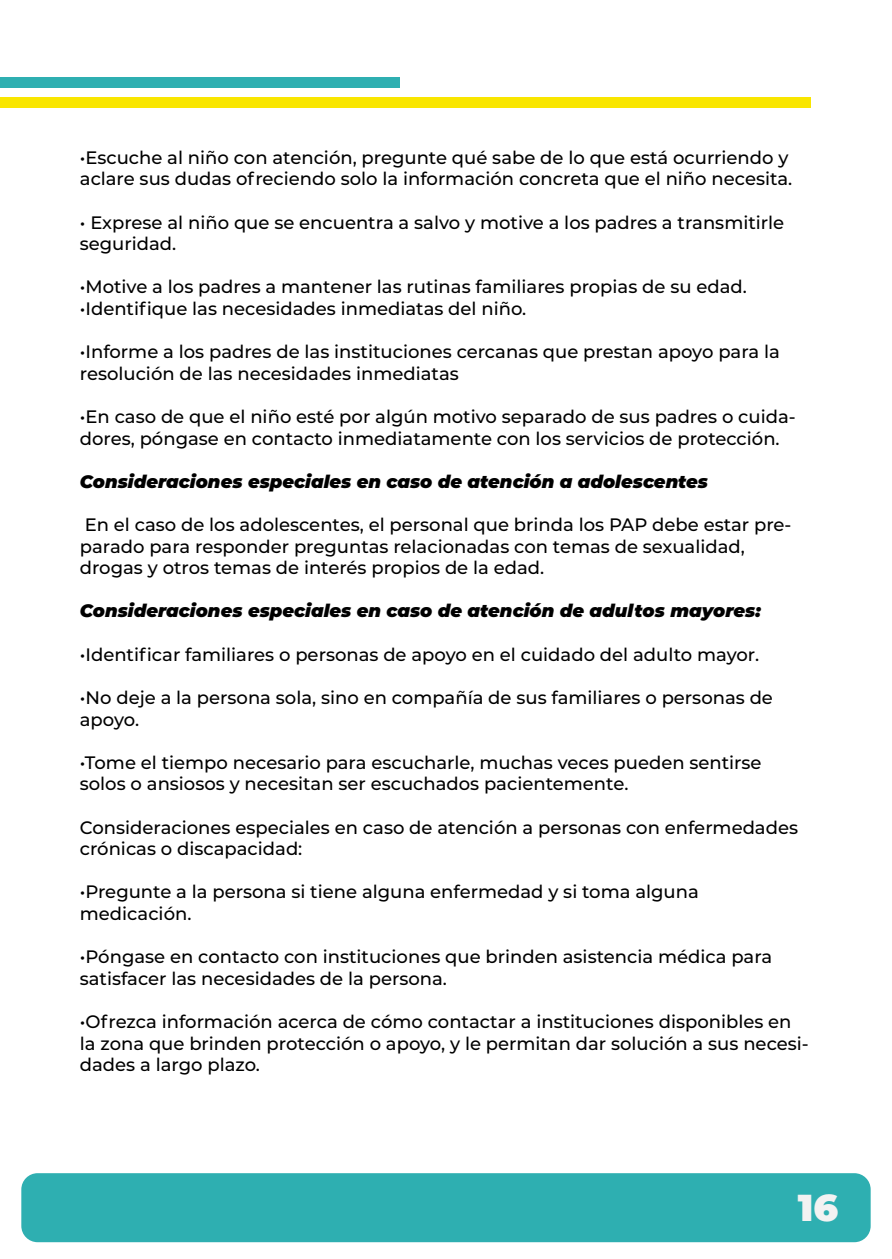
<style>
.page{position:relative;width:892px;height:1259px;background:#fff}
.page>*{position:absolute;margin:0;border:0;box-sizing:border-box;transform-origin:0 0}
.t1{font:900 37.5px "Montserrat";color:#f2f2f2}
.t2{font:500 18px/21.6px "Montserrat";color:#000}
.t3{font:italic 900 18px "Montserrat";color:#000}
</style>
<div class="page">
<div style="left:21px;top:1173px;width:849px;height:69px;background:#2eafb1;border-radius:16px"></div>
<div style="left:0;top:97px;width:810px;height:10px;background:#f9e600"></div>
<div style="left:0;top:77px;width:399px;height:11px;background:#2eafb1"></div>
<p class="t2" style="left:80px;top:146px;width:714px">•Escuche al niño con atención, pregunte qué sabe de lo que está ocurriendo y aclare sus dudas ofreciendo solo la información concreta que el niño necesita.</p>
<p class="t2" style="left:80px;top:211px;width:706px">• Exprese al niño que se encuentra a salvo y motive a los padres a transmitirle seguridad.</p>
<p class="t2" style="left:80px;top:275px;width:668px">•Motive a los padres a mantener las rutinas familiares propias de su edad.</p>
<p class="t2" style="left:80px;top:297px;width:448px">•Identifique las necesidades inmediatas del niño.</p>
<p class="t2" style="left:80px;top:340px;width:701px">•Informe a los padres de las instituciones cercanas que prestan apoyo para la resolución de las necesidades inmediatas</p>
<p class="t2" style="left:80px;top:405px;width:717px">•En caso de que el niño esté por algún motivo separado de sus padres o cuida&shy;dores, póngase en contacto inmediatamente con los servicios de protección.</p>
<p class="t3" style="left:80px;top:468px;width:630px">Consideraciones especiales en caso de atención a adolescentes</p>
<p class="t2" style="left:80px;top:513px;width:713px">En el caso de los adolescentes, el personal que brinda los PAP debe estar pre&shy;parado para responder preguntas relacionadas con temas de sexualidad, drogas y otros temas de interés propios de la edad.</p>
<p class="t3" style="left:80px;top:597px;width:683px">Consideraciones especiales en caso de atención de adultos mayores:</p>
<p class="t2" style="left:80px;top:643px;width:681px">•Identificar familiares o personas de apoyo en el cuidado del adulto mayor.</p>
<p class="t2" style="left:80px;top:686px;width:694px">•No deje a la persona sola, sino en compañía de sus familiares o personas de apoyo.</p>
<p class="t2" style="left:80px;top:751px;width:683px">•Tome el tiempo necesario para escucharle, muchas veces pueden sentirse solos o ansiosos y necesitan ser escuchados pacientemente.</p>
<p class="t2" style="left:80px;top:815px;width:719px">Consideraciones especiales en caso de atención a personas con enfermedades crónicas o discapacidad:</p>
<p class="t2" style="left:80px;top:880px;width:620px">•Pregunte a la persona si tiene alguna enfermedad y si toma alguna medicación.</p>
<p class="t2" style="left:80px;top:945px;width:694px">•Póngase en contacto con instituciones que brinden asistencia médica para satisfacer las necesidades de la persona.</p>
<p class="t2" style="left:80px;top:1010px;width:730px">•Ofrezca información acerca de cómo contactar a instituciones disponibles en la zona que brinden protección o apoyo, y le permitan dar solución a sus necesi&shy;dades a largo plazo.</p>
<h1 class="t1" style="left:797px;top:1179px;width:42px">16</h1>
</div>
